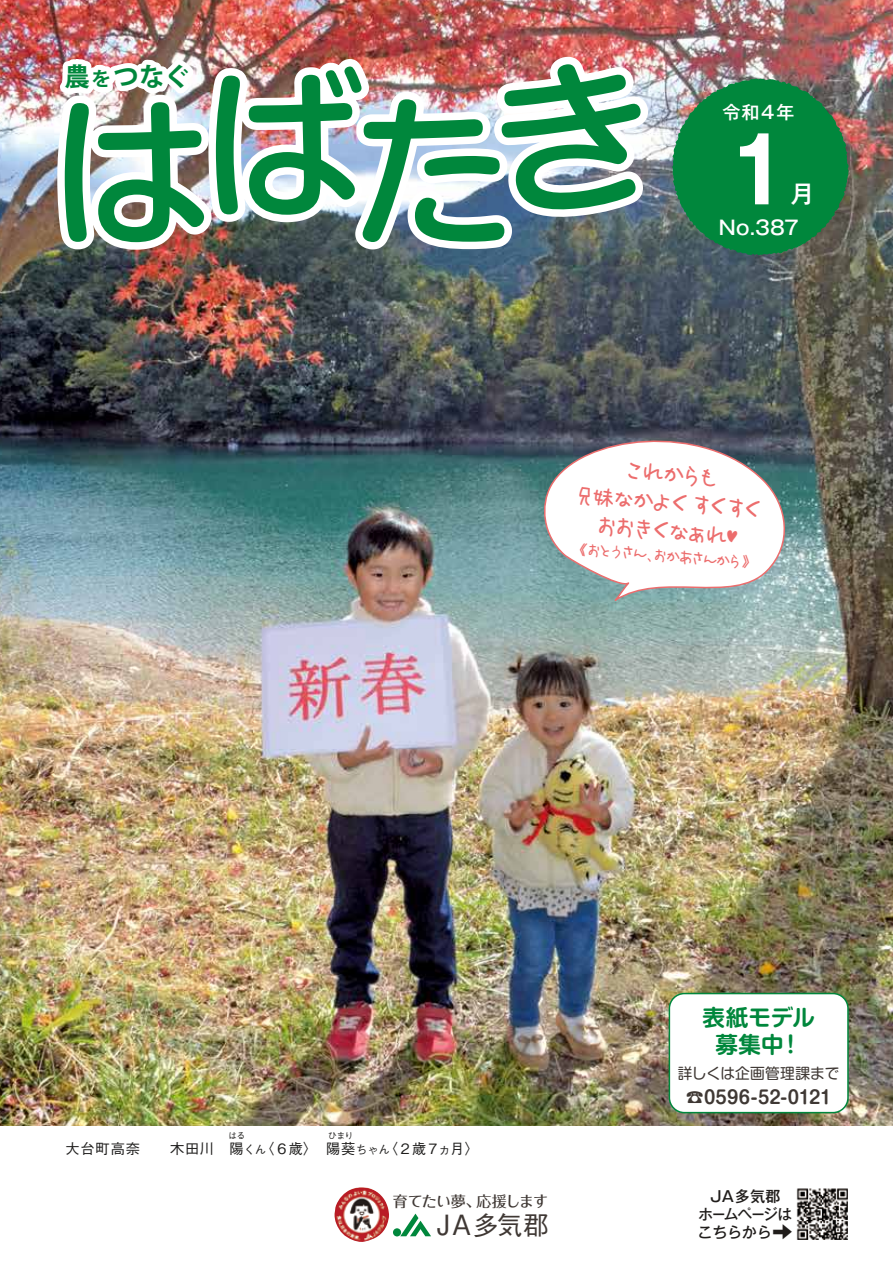
<style>
.page{position:relative;width:893px;height:1263px;background:#fff}
.page>*{position:absolute;margin:0;border:0;box-sizing:border-box;transform-origin:0 0}
.t1{font:500 162.3px "Shin M Go Pro";color:#00873c}
.t2{font:700 90px "Gothic MB101 Pro De";color:#fff}
.t3{font:500 25.8px "Gothic BBB Pro";color:#3f3834}
.t4{font:700 25.5px "Koz Go Pro";color:#00873c}
.t5{font:500 24px "Gothic MB101 Pro";color:#fff}
.t6{font:22.5px/28.5px "aquafont";color:#ec6d6d;text-align:center}
.t7{font:700 22.5px/27px "Shin M Go Pro De";letter-spacing:.005em;color:#00873c}
.t8{font:500 19.5px "Gothic MB101 Pro";color:#fff}
.t9{font:700 18px "Shin M Go Pro De";color:#3f3834}
.t10{font:500 18px "Gothic MB101 Pro";color:#fff}
.t11{font:15px "aquafont";color:#ec6d6d}
.t12{font:15px "Shin M Go Pro";letter-spacing:.005em;color:#3f3834}
.t13{font:500 15px "Folk Pro";letter-spacing:-.055em;color:#3f3834}
.t14{font:500 15px "Gothic MB101 Pro";letter-spacing:-.02em;color:#201d1b}
.t15{font:500 15px "Gothic MB101 Pro";letter-spacing:-.06em;color:#201d1b}
.t16{font:500 15px "Gothic MB101 Pro";letter-spacing:-.02em;color:#201d1b;scale:1.1 1}
.t17{font:500 14.25px "Gothic BBB Pro";letter-spacing:.04em;color:#1f1e1d}
.t18{font:500 12px "Gothic BBB Pro";color:#1f1e1d}
.t19{font:500 9px "Gothic BBB Pro";color:#1f1e1d}
.t20{font:500 5.25px "Gothic MB101 Pro";color:#201d1b;scale:3.14 1}
.s1{font-size:19.5px}
.s2{font-size:14.25px}
.s3{font-size:27.9px}
</style>
<div class="page">
<img style="left:0;top:0;width:893px;height:1125px">
<svg style="left:538px;top:419px;width:257px;height:186px"></svg>
<div style="left:669px;top:993px;width:179px;height:119px;background:#fff;border-radius:15px"></div>
<div style="left:669px;top:993px;width:180px;height:120px;border:2px solid #00873c;border-radius:15px"></div>
<svg style="left:672px;top:79px;width:177px;height:176px;background:#1b8248"></svg>
<img style="left:334px;top:1187px;width:55px;height:55px">
<svg style="left:400px;top:1213px;width:31px;height:23px"></svg>
<div style="left:393px;top:1228px;width:8px;height:8px;background:#00873c;border-radius:50%"></div>
<img style="left:797px;top:1188px;width:51px;height:51px">
<img style="left:48px;top:51px;width:610px;height:206px">
<p class="t4" style="left:64px;top:60px;width:127px">農<span class="s1">を</span>つなぐ</p>
<h1 class="t1" style="left:51px;top:41px;width:465px">はばた</h1>
<p class="t10" style="left:723px;top:97px;width:73px">令和４年</p>
<h2 class="t2" style="left:713px;top:95px;width:92px">１</h2>
<p class="t8" style="left:719px;top:211px;width:82px">No.387</p>
<p class="t5" style="left:790px;top:173px;width:25px">月</p>
<p class="t6" style="left:578px;top:451px;width:192px;rotate:5deg">これからも<br>兄妹なかよくすくすく</p>
<p class="t11" style="left:573px;top:540px;width:187px;rotate:5deg">《おとうさんおかあさんから《</p>
<p class="t6" style="left:597px;top:510px;width:144px;rotate:5deg">おおきくなぁれ ♥</p>
<p class="t7" style="left:779px;top:1002px;width:37px;text-indent:-77px">表紙モデル!</p>
<p class="t7" style="left:715px;top:1029px;width:70px">募集中</p>
<p class="t9" style="left:686px;top:1082px;width:147px">☎0596-52-0121</p>
<p class="t12" style="left:678px;top:1061px;width:163px">詳しくは企画管理課まで</p>
<p class="t19" style="left:228px;top:1129px;width:19px">はる</p>
<p class="t17" style="left:260px;top:1137px;width:59px">〈６歳〉</p>
<p class="t17" style="left:66px;top:1137px;width:165px">大台町高奈　　木田川　</p>
<p class="t18" style="left:230px;top:1139px;width:39px"><span class="s2">陽</span>くん</p>
<p class="t19" style="left:328px;top:1129px;width:27px">ひまり</p>
<p class="t17" style="left:383px;top:1137px;width:58px">〈２歳７</p>
<p class="t17" style="left:437px;top:1137px;width:43px">ヵ月〈</p>
<p class="t18" style="left:326px;top:1139px;width:66px"><span class="s2">陽葵</span>ちゃん</p>
<p class="t13" style="left:477px;top:1188px;width:73px">応援します</p>
<p class="t13" style="left:393px;top:1188px;width:89px">育てたい夢、</p>
<p class="t3" style="left:436px;top:1204px;width:114px"><span class="s3">JA</span>多気郡</p>
<p class="t14" style="left:710px;top:1184px;width:72px">JA多気郡</p>
<p class="t15" style="left:698px;top:1202px;width:95px">ホームページは</p>
<p class="t20" style="left:772px;top:1227px;width:7px">■</p>
<p class="t14" style="left:698px;top:1220px;width:76px">こちらから</p>
<p class="t16" style="left:774px;top:1240px;width:16px;rotate:-90deg">▼</p>
</div>
